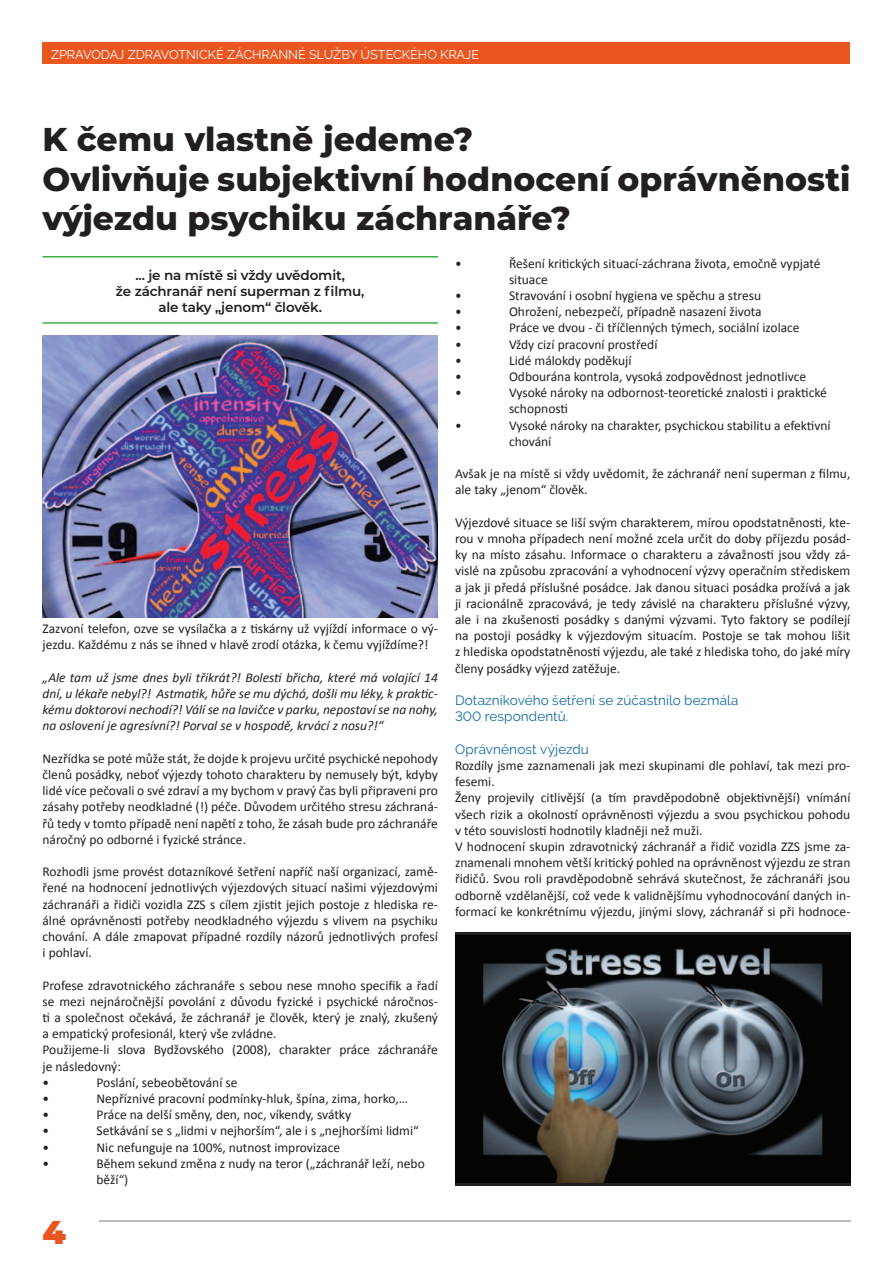
<style>
.page{position:relative;width:893px;height:1263px;background:#fff}
.page>*{position:absolute;margin:0;border:0;box-sizing:border-box;transform-origin:0 0}
.t1{font:800 33px/39.6px "Montserrat";color:#231f20}
.t2{font:900 33px "Montserrat";color:#ea5620}
.t3{font:13.5px/16.2px "Calibri";color:#231f20}
.t4{font:italic 13.5px/16.2px "Calibri";color:#231f20;text-align:justify}
.t5{font:600 13.5px/16.2px "Montserrat";letter-spacing:-.01em;color:#231f20;text-align:center}
.t6{font:13.5px/16.2px "Raleway";letter-spacing:.01em;color:#116ba3}
.t7{font:12.75px "Raleway";color:#fff}
</style>
<div class="page">
<div style="left:43px;top:43px;width:807px;height:21px;background:#ea5620"></div>
<hr style="left:99px;top:1220px;width:751px;height:2px;background:#bcbdc0">
<hr style="left:43px;top:256px;width:395px;height:1px;background:#40ae49">
<hr style="left:43px;top:322px;width:395px;height:2px;background:#40ae49">
<svg style="left:455px;top:932px;width:395px;height:254px;background:#1f1c1c"></svg>
<img style="left:455px;top:935px;width:395px;height:247px">
<img style="left:43px;top:335px;width:395px;height:282px">
<p class="t7" style="left:51px;top:47px;width:430px">ZPRAVODAJ ZDRAVOTNICKÉ ZÁCHRANNÉ SLUŽBY ÚSTECKÉHO KRAJE</p>
<h1 class="t1" style="left:43px;top:118px;width:809px">K čemu vlastně jedeme?<br>Ovlivňuje subjektivní hodnocení oprávněnosti výjezdu psychiku záchranáře?</h1>
<p class="t5" style="left:116px;top:266px;width:250px">... je na místě si vždy uvědomit,<br>že záchranář není superman z filmu, ale taky „jenom“ člověk.</p>
<p class="t3" style="left:455px;top:255px;width:8px">•</p>
<p class="t3" style="left:509px;top:255px;width:313px">Řešení kritických situací-záchrana života, emočně vypjaté situace</p>
<p class="t3" style="left:455px;top:287px;width:8px">•</p>
<p class="t3" style="left:509px;top:287px;width:254px">Stravování i osobní hygiena ve spěchu a stresu</p>
<p class="t3" style="left:455px;top:304px;width:8px">•</p>
<p class="t3" style="left:509px;top:304px;width:254px">Ohrožení, nebezpečí, případně nasazení života</p>
<p class="t3" style="left:455px;top:320px;width:8px">•</p>
<p class="t3" style="left:509px;top:320px;width:292px">Práce ve dvou - či tříčlenných týmech, sociální izolace</p>
<p class="t3" style="left:455px;top:336px;width:8px">•</p>
<p class="t3" style="left:509px;top:336px;width:150px">Vždy cizí pracovní prostředí</p>
<p class="t3" style="left:455px;top:352px;width:8px">•</p>
<p class="t3" style="left:509px;top:352px;width:124px">Lidé málokdy poděkují</p>
<p class="t3" style="left:455px;top:368px;width:8px">•</p>
<p class="t3" style="left:509px;top:368px;width:299px">Odbourána kontrola, vysoká zodpovědnost jednotlivce</p>
<p class="t3" style="left:455px;top:385px;width:8px">•</p>
<p class="t3" style="left:509px;top:385px;width:319px">Vysoké nároky na odbornost-teoretické znalosti i praktické schopnosti</p>
<p class="t3" style="left:455px;top:417px;width:8px">•</p>
<p class="t3" style="left:509px;top:417px;width:323px">Vysoké nároky na charakter, psychickou stabilitu a efektivní chování</p>
<p class="t3" style="left:455px;top:466px;width:397px">Avšak je na místě si vždy uvědomit, že záchranář není superman z filmu, ale taky „jenom“ člověk.</p>
<p class="t3" style="left:455px;top:514px;width:397px;text-align:justify">Výjezdové situace se liší svým charakterem, mírou opodstatněnosti, kte&shy;rou v mnoha případech není možné zcela určit do doby příjezdu posád&shy;ky na místo zásahu. Informace o charakteru a závažnosti jsou vždy zá&shy;vislé na způsobu zpracování a vyhodnocení výzvy operačním střediskem a jak ji předá příslušné posádce. Jak danou situaci posádka prožívá a jak ji racionálně zpracovává, je tedy závislé na charakteru příslušné výzvy, ale i na zkušenosti posádky s danými výzvami. Tyto faktory se podílejí na postoji posádky k výjezdovým situacím. Postoje se tak mohou lišit z hlediska opodstatněnosti výjezdu, ale také z hlediska toho, do jaké míry členy posádky výjezd zatěžuje.</p>
<p class="t6" style="left:455px;top:692px;width:285px">Dotazníkového šetření se zúčastnilo bezmála<br>300 respondentů.</p>
<p class="t6" style="left:455px;top:741px;width:135px">Oprávněnost výjezdu</p>
<p class="t3" style="left:455px;top:757px;width:397px">Rozdíly jsme zaznamenali jak mezi skupinami dle pohlaví, tak mezi pro&shy;fesemi.<br>Ženy projevily citlivější (a tím pravděpodobně objektivnější) vnímání všech rizik a okolností oprávněnosti výjezdu a svou psychickou pohodu v této souvislosti hodnotily kladněji než muži.<br>V hodnocení skupin zdravotnický záchranář a řidič vozidla ZZS jsme za&shy;znamenali mnohem větší kritický pohled na oprávněnost výjezdu ze stran řidičů. Svou roli pravděpodobně sehrává skutečnost, že záchranáři jsou odborně vzdělanější, což vede k validnějšímu vyhodnocování daných in&shy;formací ke konkrétnímu výjezdu, jinými slovy, záchranář si při hodnoce-</p>
<p class="t3" style="left:43px;top:621px;width:397px">Zazvoní telefon, ozve se vysílačka a z tiskárny už vyjíždí informace o vý&shy;jezdu. Každému z nás se ihned v hlavě zrodí otázka, k čemu vyjíždíme?!</p>
<p class="t4" style="left:43px;top:669px;width:397px">„Ale tam už jsme dnes byli třikrát?! Bolesti břicha, které má volající 14 dní, u lékaře nebyl?! Astmatik, hůře se mu dýchá, došli mu léky, k praktic&shy;kému doktorovi nechodí?! Válí se na lavičce v parku, nepostaví se na nohy, na oslovení je agresívní?! Porval se v hospodě, krvácí z nosu?!“</p>
<p class="t3" style="left:43px;top:750px;width:397px;text-align:justify">Nezřídka se poté může stát, že dojde k projevu určité psychické nepohody členů posádky, neboť výjezdy tohoto charakteru by nemusely být, kdyby lidé více pečovali o své zdraví a my bychom v pravý čas byli připraveni pro zásahy potřeby neodkladné (!) péče. Důvodem určitého stresu záchraná&shy;řů tedy v tomto případě není napětí z toho, že zásah bude pro záchranáře náročný po odborné i fyzické stránce.</p>
<p class="t3" style="left:43px;top:864px;width:397px;text-align:justify">Rozhodli jsme provést dotazníkové šetření napříč naší organizací, zamě&shy;řené na hodnocení jednotlivých výjezdových situací našimi výjezdovými záchranáři a řidiči vozidla ZZS s cílem zjistit jejich postoje z hlediska re&shy;álné oprávněnosti potřeby neodkladného výjezdu s vlivem na psychiku chování. A dále zmapovat případné rozdíly názorů jednotlivých profesí i pohlaví.</p>
<p class="t3" style="left:43px;top:977px;width:397px">Profese zdravotnického záchranáře s sebou nese mnoho specifik a řadí se mezi nejnáročnější povolání z důvodu fyzické i psychické náročnos&shy;ti a společnost očekává, že záchranář je člověk, který je znalý, zkušený a empatický profesionál, který vše zvládne.<br>Použijeme-li slova Bydžovského (2008), charakter práce záchranáře je následovný:<br>•</p>
<p class="t3" style="left:97px;top:1074px;width:142px">Poslání, sebeobětování se</p>
<p class="t3" style="left:43px;top:1090px;width:8px">•</p>
<p class="t3" style="left:97px;top:1090px;width:313px">Nepříznivé pracovní podmínky-hluk, špína, zima, horko,…</p>
<p class="t3" style="left:43px;top:1107px;width:8px">•</p>
<p class="t3" style="left:97px;top:1107px;width:256px">Práce na delší směny, den, noc, víkendy, svátky</p>
<p class="t3" style="left:43px;top:1123px;width:8px">•</p>
<p class="t3" style="left:97px;top:1123px;width:324px">Setkávání se s „lidmi v nejhorším“, ale i s „nejhoršími lidmi“</p>
<p class="t3" style="left:43px;top:1139px;width:8px">•</p>
<p class="t3" style="left:97px;top:1139px;width:245px">Nic nefunguje na 100%, nutnost improvizace</p>
<p class="t3" style="left:43px;top:1155px;width:8px">•</p>
<p class="t3" style="left:97px;top:1155px;width:330px">Během sekund změna z nudy na teror („záchranář leží, nebo běží“)</p>
<h1 class="t2" style="left:43px;top:1207px;width:25px">4</h1>
</div>
